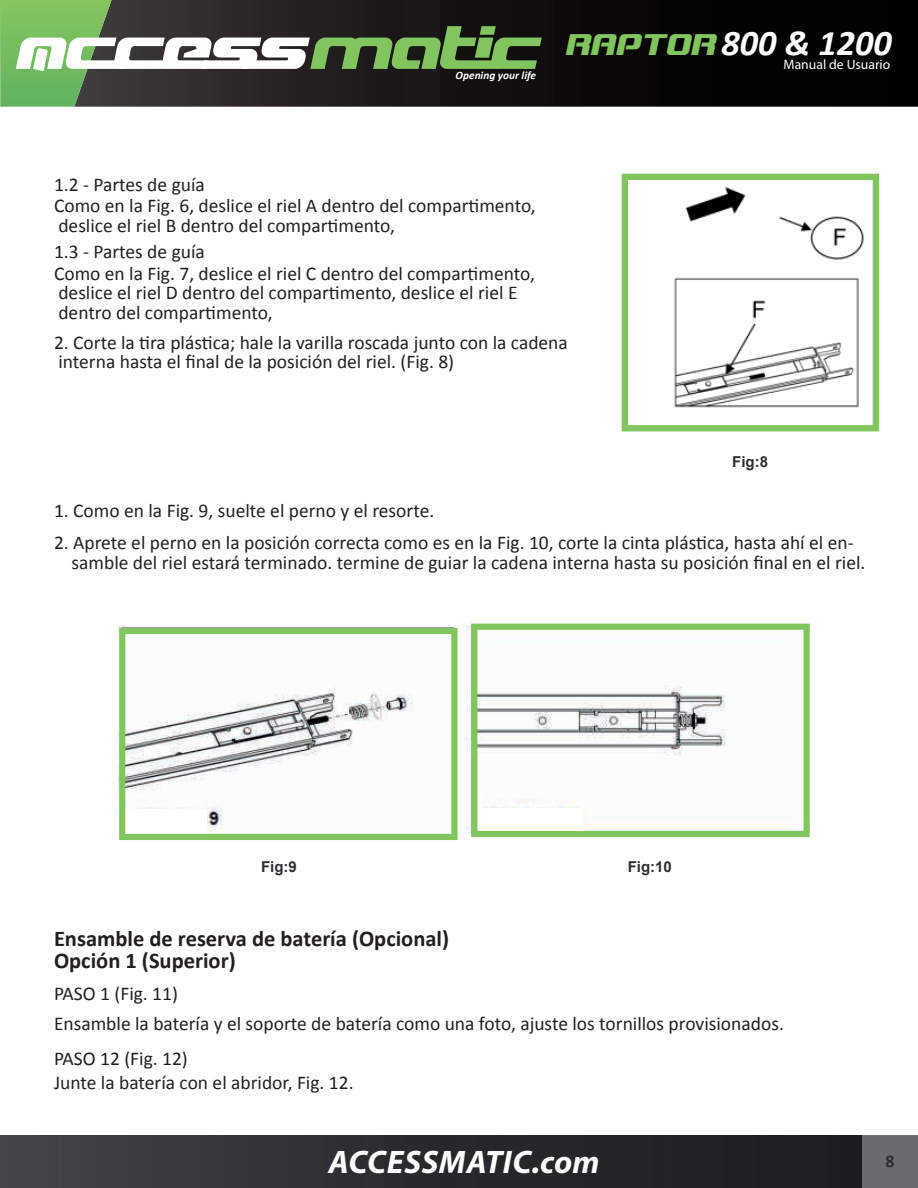
<style>
.page{position:relative;width:918px;height:1188px;background:#fff}
.page>*{position:absolute;margin:0;border:0;box-sizing:border-box;transform-origin:0 0}
.t1{font:italic 700 36.15px "Calibri";color:#fff}
.t2{font:italic 700 32.55px "Myriad Pro";letter-spacing:.02em;color:#fff}
.t3{font:700 22.5px/22px "Calibri";color:#231f20}
.t4{font:19.5px/19.5px "Calibri";color:#231f20}
.t5{font:700 18px "Calibri";color:#2d2e32}
.t6{font:700 15px "Arial";color:#2d2e32}
.t7{font:13.65px "Myriad Pro";color:#fff}
.t8{font:italic 700 11.25px "Calibri";color:#fff}
.s1{font-family:"Blaster";font-weight:400;color:#81c55f}
</style>
<div class="page">
<img style="left:674px;top:187px;width:190px;height:221px">
<img style="left:119px;top:625px;width:691px;height:213px">
<div style="left:0;top:1136px;width:918px;height:52px;background:linear-gradient(to right,#3f4245,#18171b)"></div>
<div style="left:622px;top:174px;width:257px;height:257px;border:6px solid #81c55f"></div>
<div style="left:118px;top:809px;width:88px;height:26px;background:#fff"></div>
<div style="left:481px;top:808px;width:102px;height:26px;background:#fff"></div>
<div style="left:0;top:0;width:111px;height:107px;background:linear-gradient(to bottom,#85c65e,#61b261)"></div>
<img style="left:74px;top:0;width:844px;height:107px">
<svg style="left:16px;top:26px;width:526px;height:45px"></svg>
<div style="left:863px;top:1136px;width:55px;height:52px;background:#696d72"></div>
<div style="left:119px;top:628px;width:339px;height:212px;border:6px solid #81c55f"></div>
<div style="left:471px;top:624px;width:339px;height:213px;border:6px solid #81c55f"></div>
<h1 class="t1" style="left:565px;top:20px;width:329px"><span class="s1">RAPTOR</span> 800 &amp; 1200</h1>
<p class="t8" style="left:456px;top:69px;width:82px">Opening your life</p>
<p class="t4" style="left:54px;top:173px;width:483px;line-height:21.8px">1.2 - Partes de guía<br>Como en la Fig. 6, deslice el riel A dentro del compartimento,</p>
<p class="t4" style="left:58px;top:216px;width:338px">deslice el riel B dentro del compartimento,</p>
<p class="t4" style="left:54px;top:241px;width:482px;line-height:21.8px">1.3 - Partes de guía<br>Como en la Fig. 7, deslice el riel C dentro del compartimento,</p>
<p class="t4" style="left:58px;top:283px;width:461px">deslice el riel D dentro del compartimento, deslice el riel E dentro del compartimento,</p>
<p class="t4" style="left:54px;top:333px;width:515px">2. Corte la tira plástica; hale la varilla roscada junto con la cadena interna hasta el final de la posición del riel. (Fig. 8)</p>
<p class="t7" style="left:784px;top:56px;width:108px">Manual de Usuario</p>
<p class="t6" style="left:732px;top:451px;width:37px">Fig:8</p>
<p class="t4" style="left:54px;top:501px;width:382px">1. Como en la Fig. 9, suelte el perno y el resorte.</p>
<p class="t4" style="left:72px;top:533px;width:795px;text-indent:-18px">2. Aprete el perno en la posición correcta como es en la Fig. 10, corte la cinta plástica, hasta ahí el en&shy;samble del riel estará terminado. termine de guiar la cadena interna hasta su posición final en el riel.</p>
<p class="t6" style="left:261px;top:856px;width:37px">Fig:9</p>
<p class="t6" style="left:628px;top:856px;width:46px">Fig:10</p>
<p class="t3" style="left:54px;top:928px;width:397px">Ensamble de reserva de batería (Opcional)<br>Opción 1 (Superior)</p>
<p class="t4" style="left:54px;top:984px;width:125px">PASO 1 (Fig. 11)</p>
<p class="t4" style="left:54px;top:1013px;width:731px">Ensamble la batería y el soporte de batería como una foto, ajuste los tornillos provisionados.</p>
<p class="t4" style="left:54px;top:1049px;width:135px">PASO 12 (Fig. 12)</p>
<p class="t4" style="left:54px;top:1073px;width:301px">Junte la batería con el abridor, Fig. 12.</p>
<h2 class="t2" style="left:329px;top:1141px;width:272px">ACCESSMATIC.com</h2>
<p class="t5" style="left:885px;top:1150px;width:11px">8</p>
</div>
